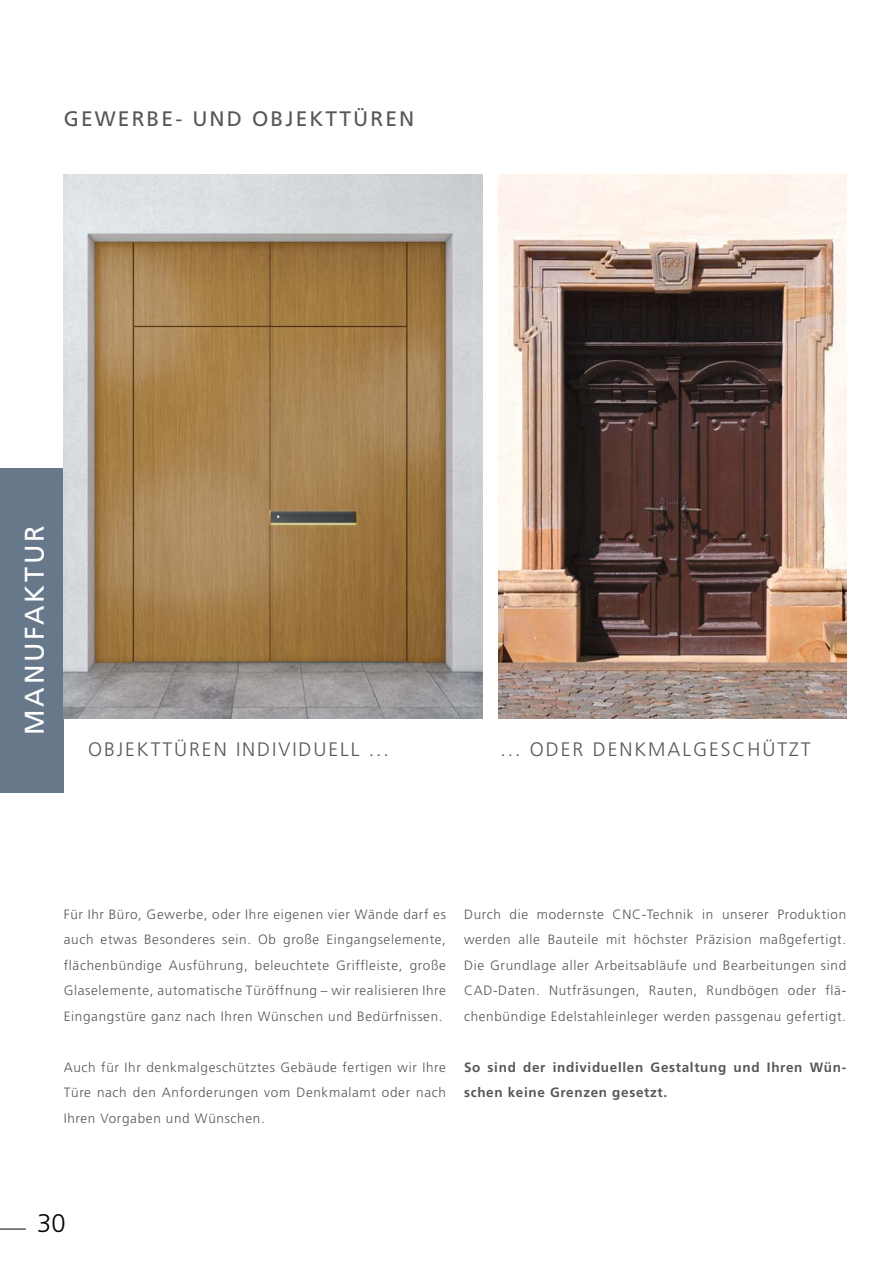
<style>
.page{position:relative;width:893px;height:1263px;background:#fff}
.page>*{position:absolute;margin:0;border:0;box-sizing:border-box;transform-origin:0 0}
.t1{font:27px "Frutiger";letter-spacing:.1em;color:#fff}
.t2{font:300 25.5px "Frutiger";color:#000}
.t3{font:21px "Frutiger";letter-spacing:.1em;color:#575756}
.t4{font:300 19.5px "Frutiger";letter-spacing:.1em;color:#575756}
.t5{font:300 13.5px/25.5px "Frutiger";letter-spacing:.05em;color:#575756;text-align:justify}
.t6{font:700 13.5px/25.5px "Frutiger";letter-spacing:.05em;color:#575756}
</style>
<div class="page">
<div style="left:0;top:468px;width:64px;height:324px;background:#67788b"></div>
<img style="left:499px;top:174px;width:347px;height:545px">
<img style="left:64px;top:174px;width:418px;height:545px">
<svg style="left:0;top:1229px;width:26px;height:1px"></svg>
<h3 class="t3" style="left:64px;top:106px;width:352px">GEWERBE- UND OBJEKTTÜREN</h3>
<h1 class="t1" style="left:18px;top:735px;width:211px;rotate:-90deg">MANUFAKTUR</h1>
<h3 class="t4" style="left:88px;top:738px;width:302px">OBJEKTTÜREN INDIVIDUELL ...</h3>
<h3 class="t4" style="left:500px;top:738px;width:312px">... ODER DENKMALGESCHÜTZT</h3>
<p class="t5" style="left:64px;top:901px;width:384px">Für Ihr Büro, Gewerbe, oder Ihre eigenen vier Wände darf es auch etwas Besonderes sein. Ob große Eingangselemente, flächenbündige Ausführung, beleuchtete Griffleiste, große Glaselemente, automatische Türöffnung – wir realisieren Ihre Eingangstüre ganz nach Ihren Wünschen und Bedürfnissen.</p>
<p class="t5" style="left:64px;top:1054px;width:384px">Auch für Ihr denkmalgeschütztes Gebäude fertigen wir Ihre Türe nach den Anforderungen vom Denkmalamt oder nach Ihren Vorgaben und Wünschen.</p>
<p class="t5" style="left:464px;top:901px;width:384px">Durch die modernste CNC-Technik in unserer Produktion werden alle Bauteile mit höchster Präzision maßgefertigt.<br>Die Grundlage aller Arbeitsabläufe und Bearbeitungen sind CAD-Daten. Nutfräsungen, Rauten, Rundbögen oder flä&shy;chenbündige Edelstahleinleger werden passgenau gefertigt.</p>
<p class="t6" style="left:464px;top:1054px;width:384px">So sind der individuellen Gestaltung und Ihren Wün&shy;schen keine Grenzen gesetzt.</p>
<h2 class="t2" style="left:37px;top:1208px;width:30px">30</h2>
</div>
